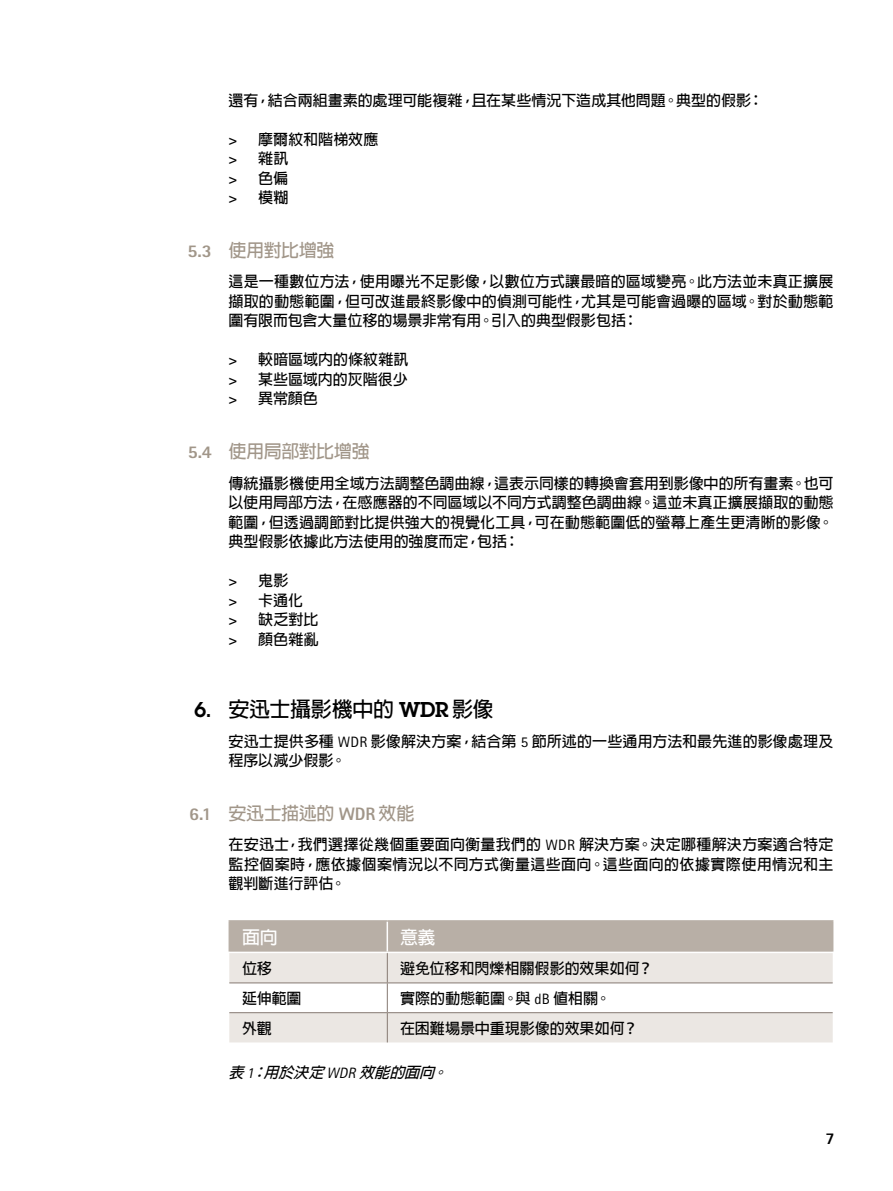
<style>
.page{position:relative;width:893px;height:1191px;background:#fff}
.page>*{position:absolute;margin:0;border:0;box-sizing:border-box;transform-origin:0 0}
.t1{font:700 21px "Adobe Fan Heiti Std";letter-spacing:-.02em;color:#000}
.t2{font:700 18px "Adobe Fan Heiti Std";letter-spacing:-.02em;color:#a19689}
.t3{font:700 18px "Adobe Fan Heiti Std";color:#fff}
.t4{font:800 16.5px "Rotis Sans Serif Pro";color:#000}
.t5{font:700 15px/19.5px "Adobe Fan Heiti Std";color:#000;text-align:justify}
.t6{font:italic 700 15px "Adobe Fan Heiti Std";color:#000}
.s1{font-family:"Rotis Sans Serif Pro";font-weight:800}
.s2{font-family:"Lubalin Graph ECG";font-weight:600}
.s3{font-family:"Rotis Sans Serif Pro";font-weight:400}
</style>
<div class="page">
<hr style="left:229px;top:920px;width:158px;height:1px;background:#b8afa6">
<hr style="left:387px;top:920px;width:446px;height:1px;background:#b8afa6">
<svg style="left:229px;top:921px;width:604px;height:121px"></svg>
<p class="t5" style="left:229px;top:91px;width:536px">還有，結合兩組畫素的處理可能複雜，且在某些情況下造成其他問題。典型的假影：</p>
<p class="t5" style="left:229px;top:130px;width:151px;text-align:left"><span class="s1">&gt;</span> 摩爾紋和階梯效應<span class="s1">&gt;</span> 雜訊<br><span class="s1">&gt;</span> 色偏<br><span class="s1">&gt;</span> 模糊</p>
<p class="t2" style="left:188px;top:240px;width:149px"><span class="s1">5.3</span> 使用對比增強</p>
<p class="t5" style="left:229px;top:272px;width:606px">這是一種數位方法，使用曝光不足影像，以數位方式讓最暗的區域變亮。此方法並未真正擴展擷取的動態範圍，但可改進最終影像中的偵測可能性，尤其是可能會過曝的區域。對於動態範圍有限而包含大量位移的場景非常有用。引入的典型假影包括：</p>
<p class="t5" style="left:229px;top:350px;width:181px"><span class="s1">&gt;</span> 較暗區域內的條紋雜訊<span class="s1">&gt;</span> 某些區域內的灰階很少<span class="s1">&gt;</span> 異常顏色</p>
<p class="t2" style="left:188px;top:441px;width:183px"><span class="s1">5.4</span> 使用局部對比增強</p>
<p class="t5" style="left:229px;top:473px;width:606px">傳統攝影機使用全域方法調整色調曲線，這表示同樣的轉換會套用到影像中的所有畫素。也可以使用局部方法，在感應器的不同區域以不同方式調整色調曲線。這並未真正擴展擷取的動態範圍，但透過調節對比提供強大的視覺化工具，可在動態範圍低的螢幕上產生更清晰的影像。典型假影依據此方法使用的強度而定，包括：</p>
<p class="t5" style="left:229px;top:571px;width:92px;text-align:left"><span class="s1">&gt;</span> 鬼影<br><span class="s1">&gt;</span> 卡通化<br><span class="s1">&gt;</span> 缺乏對比<span class="s1">&gt;</span> 顏色雜亂</p>
<h1 class="t1" style="left:194px;top:696px;width:301px"><span class="s2">6.</span> 安迅士攝影機中的 <span class="s2">WDR</span> 影像</h1>
<p class="t5" style="left:229px;top:732px;width:606px">安迅士提供多種 <span class="s3">WDR</span> 影像解決方案，結合第 <span class="s3">5</span> 節所述的一些通用方法和最先進的影像處理及程序以減少假影。</p>
<p class="t2" style="left:189px;top:803px;width:227px"><span class="s1">6.1</span> 安迅士描述的 <span class="s1">WDR</span> 效能</p>
<p class="t5" style="left:229px;top:835px;width:606px">在安迅士，我們選擇從幾個重要面向衡量我們的 <span class="s3">WDR</span> 解決方案。決定哪種解決方案適合特定監控個案時，應依據個案情況以不同方式衡量這些面向。這些面向的依據實際使用情況和主觀判斷進行評估。</p>
<p class="t3" style="left:242px;top:926px;width:37px">面向</p>
<p class="t3" style="left:400px;top:926px;width:37px">意義</p>
<p class="t5" style="left:242px;top:959px;width:31px">位移</p>
<p class="t5" style="left:400px;top:959px;width:254px">避免位移和閃爍相關假影的效果如何？</p>
<p class="t5" style="left:242px;top:989px;width:61px">延伸範圍</p>
<p class="t5" style="left:400px;top:989px;width:212px">實際的動態範圍。與 <span class="s3">dB</span> 值相關。</p>
<p class="t5" style="left:242px;top:1018px;width:31px">外觀</p>
<p class="t5" style="left:400px;top:1018px;width:240px">在困難場景中重現影像的效果如何？</p>
<p class="t6" style="left:229px;top:1064px;width:225px">表 <span class="s3">1</span>：用於決定 <span class="s3">WD R</span> 效能的面向。</p>
<p class="t4" style="left:825px;top:1128px;width:11px">7</p>
</div>
